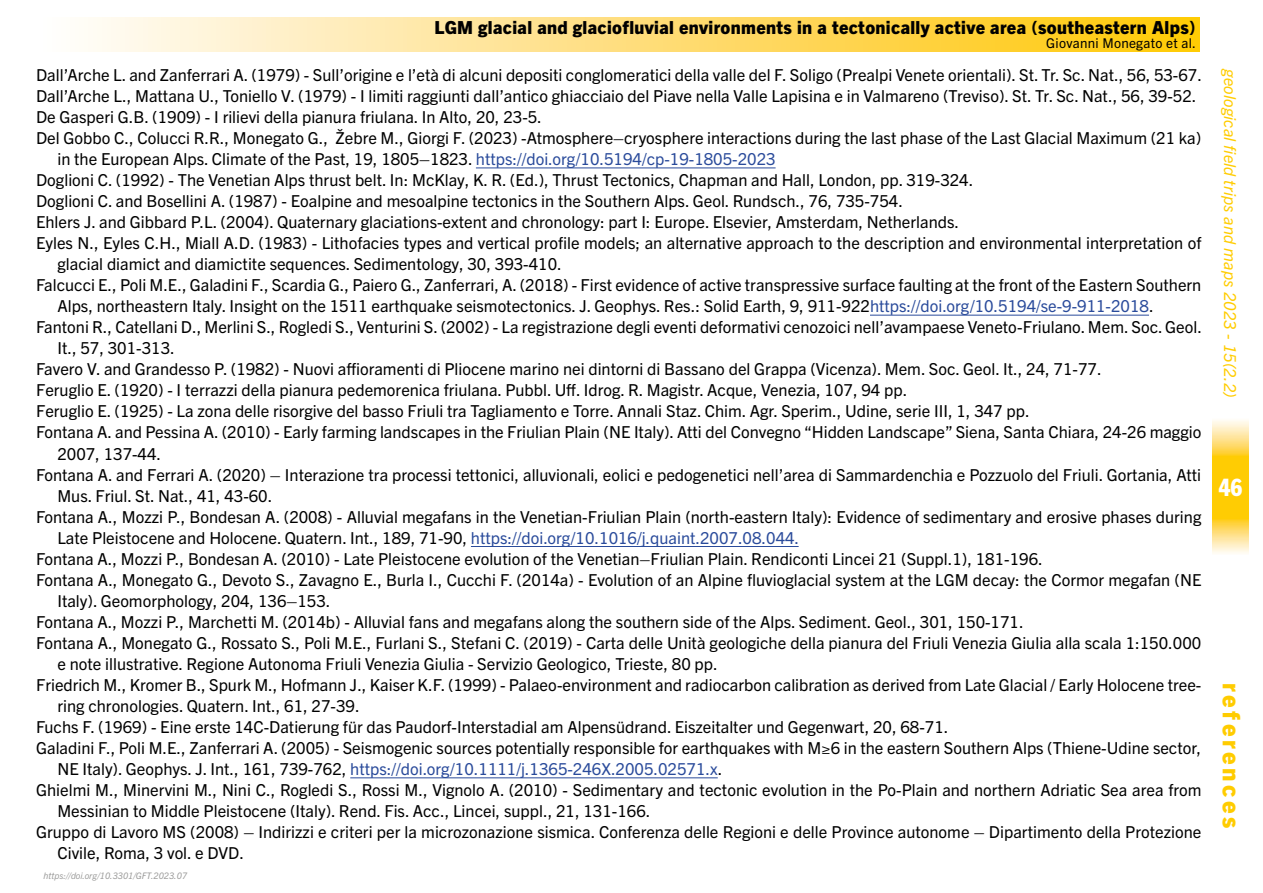
<style>
.page{position:relative;width:1263px;height:893px;background:#fff}
.page>*{position:absolute;margin:0;border:0;box-sizing:border-box;transform-origin:0 0}
.t1{font:800 24px "Trade Gothic Next LT Pro";letter-spacing:.15em;color:#fc0}
.t2{font:800 condensed 24px "Trade Gothic Next LT Pro";color:#fff}
.t3{font:800 18px "Trade Gothic Next LT Pro";letter-spacing:.02em;color:#000}
.t4{font:16.5px "Trade Gothic Next LT Pro";color:#000}
.t5{font:16.5px "Trade Gothic Next LT Pro";color:#2a4b9b}
.t6{font:italic 16.5px "Trade Gothic Next LT Pro";letter-spacing:.01em;color:#fc0}
.t7{font:13.5px "Trade Gothic Next LT Pro";letter-spacing:.02em;color:#000}
.t8{font:italic 9px "Trade Gothic Next LT Pro";color:#9d9d9c}
.s1{color:#2a4b9b}
.s2{color:#000}
</style>
<div class="page">
<div style="left:38px;top:17px;width:1162px;height:34px;background:linear-gradient(to right,#fffbfe,#ffc603)"></div>
<svg style="left:1212px;top:420px;width:37px;height:134px"></svg>
<hr style="left:476px;top:167px;width:300px;height:1px;background:#2a4b9b">
<hr style="left:870px;top:315px;width:279px;height:1px;background:#2a4b9b">
<hr style="left:471px;top:546px;width:328px;height:1px;background:#2a4b9b">
<hr style="left:350px;top:777px;width:368px;height:1px;background:#2a4b9b">
<p class="t3" style="left:434px;top:15px;width:763px">LGM glacial and glaciofluvial environments in a tectonically active area (southeastern Alps)</p>
<p class="t7" style="left:1046px;top:33px;width:151px">Giovanni Monegato et al.</p>
<p class="t4" style="left:36px;top:63px;width:1167px">Dall’Arche L. and Zanferrari A. (1979) - Sull’origine e l’età di alcuni depositi conglomeratici della valle del F. Soligo (Prealpi Venete orientali). St. Tr. Sc. Nat., 56, 53-67.</p>
<p class="t4" style="left:36px;top:84px;width:1162px">Dall’Arche L., Mattana U., Toniello V. (1979) - I limiti raggiunti dall’antico ghiacciaio del Piave nella Valle Lapisina e in Valmareno (Treviso). St. Tr. Sc. Nat., 56, 39-52.</p>
<p class="t4" style="left:36px;top:105px;width:507px">De Gasperi G.B. (1909) - I rilievi della pianura friulana. In Alto, 20, 23-5.</p>
<p class="t4" style="left:36px;top:126px;width:1167px">Del Gobbo C., Colucci R.R., Monegato G., Žebre M., Giorgi F. (2023) -Atmosphere–cryosphere interactions during the last phase of the Last Glacial Maximum (21 ka)</p>
<p class="t4" style="left:57px;top:147px;width:720px">in the European Alps. Climate of the Past, 19, 1805–1823. <span class="s1">https://doi.org/10.5194/cp-19-1805-2023</span></p>
<p class="t4" style="left:36px;top:168px;width:939px">Doglioni C. (1992) - The Venetian Alps thrust belt. In: McKlay, K. R. (Ed.), Thrust Tectonics, Chapman and Hall, London, pp. 319-324.</p>
<p class="t4" style="left:36px;top:190px;width:868px">Doglioni C. and Bosellini A. (1987) - Eoalpine and mesoalpine tectonics in the Southern Alps. Geol. Rundsch., 76, 735-754.</p>
<p class="t4" style="left:36px;top:211px;width:924px">Ehlers J. and Gibbard P.L. (2004). Quaternary glaciations-extent and chronology: part I: Europe. Elsevier, Amsterdam, Netherlands.</p>
<p class="t4" style="left:36px;top:232px;width:1167px">Eyles N., Eyles C.H., Miall A.D. (1983) - Lithofacies types and vertical profile models; an alternative approach to the description and environmental interpretation of</p>
<p class="t4" style="left:57px;top:253px;width:506px">glacial diamict and diamictite sequences. Sedimentology, 30, 393-410.</p>
<p class="t4" style="left:36px;top:274px;width:1167px">Falcucci E., Poli M.E., Galadini F., Scardia G., Paiero G., Zanferrari, A. (2018) - First evidence of active transpressive surface faulting at the front of the Eastern Southern</p>
<p class="t4" style="left:57px;top:295px;width:1098px">Alps, northeastern Italy. Insight on the 1511 earthquake seismotectonics. J. Geophys. Res.: Solid Earth, 9, 911-922<span class="s1">https://doi.org/10.5194/se-9-911-2018</span>.</p>
<p class="t4" style="left:36px;top:316px;width:1167px">Fantoni R., Catellani D., Merlini S., Rogledi S., Venturini S. (2002) - La registrazione degli eventi deformativi cenozoici nell’avampaese Veneto-Friulano. Mem. Soc. Geol.</p>
<p class="t4" style="left:57px;top:337px;width:119px">It., 57, 301-313.</p>
<p class="t4" style="left:36px;top:358px;width:1067px">Favero V. and Grandesso P. (1982) - Nuovi affioramenti di Pliocene marino nei dintorni di Bassano del Grappa (Vicenza). Mem. Soc. Geol. It., 24, 71-77.</p>
<p class="t4" style="left:36px;top:379px;width:873px">Feruglio E. (1920) - I terrazzi della pianura pedemorenica friulana. Pubbl. Uff. Idrog. R. Magistr. Acque, Venezia, 107, 94 pp.</p>
<p class="t4" style="left:36px;top:400px;width:995px">Feruglio E. (1925) - La zona delle risorgive del basso Friuli tra Tagliamento e Torre. Annali Staz. Chim. Agr. Sperim., Udine, serie III, 1, 347 pp.</p>
<p class="t4" style="left:36px;top:421px;width:1167px">Fontana A. and Pessina A. (2010) - Early farming landscapes in the Friulian Plain (NE Italy). Atti del Convegno “Hidden Landscape” Siena, Santa Chiara, 24-26 maggio</p>
<p class="t4" style="left:57px;top:442px;width:105px">2007, 137-44.</p>
<p class="t4" style="left:36px;top:463px;width:1166px">Fontana A. and Ferrari A. (2020) – Interazione tra processi tettonici, alluvionali, eolici e pedogenetici nell’area di Sammardenchia e Pozzuolo del Friuli. Gortania, Atti</p>
<p class="t4" style="left:57px;top:484px;width:216px">Mus. Friul. St. Nat., 41, 43-60.</p>
<p class="t4" style="left:36px;top:505px;width:1167px">Fontana A., Mozzi P., Bondesan A. (2008) - Alluvial megafans in the Venetian-Friulian Plain (north-eastern Italy): Evidence of sedimentary and erosive phases during</p>
<p class="t4" style="left:57px;top:526px;width:743px">Late Pleistocene and Holocene. Quatern. Int., 189, 71-90, <span class="s1">https://doi.org/10.1016/j.quaint.2007.08.044.</span></p>
<p class="t4" style="left:36px;top:547px;width:1008px">Fontana A., Mozzi P., Bondesan A. (2010) - Late Pleistocene evolution of the Venetian–Friulian Plain. Rendiconti Lincei 21 (Suppl.1), 181-196.</p>
<p class="t4" style="left:36px;top:568px;width:1167px">Fontana A., Monegato G., Devoto S., Zavagno E., Burla I., Cucchi F. (2014a) - Evolution of an Alpine fluvioglacial system at the LGM decay: the Cormor megafan (NE</p>
<p class="t4" style="left:57px;top:589px;width:275px">Italy). Geomorphology, 204, 136–153.</p>
<p class="t4" style="left:36px;top:610px;width:989px">Fontana A., Mozzi P., Marchetti M. (2014b) - Alluvial fans and megafans along the southern side of the Alps. Sediment. Geol., 301, 150-171.</p>
<p class="t4" style="left:36px;top:631px;width:1167px">Fontana A., Monegato G., Rossato S., Poli M.E., Furlani S., Stefani C. (2019) - Carta delle Unità geologiche della pianura del Friuli Venezia Giulia alla scala 1:150.000</p>
<p class="t4" style="left:57px;top:652px;width:662px">e note illustrative. Regione Autonoma Friuli Venezia Giulia - Servizio Geologico, Trieste, 80 pp.</p>
<p class="t4" style="left:36px;top:673px;width:1167px">Friedrich M., Kromer B., Spurk M., Hofmann J., Kaiser K.F. (1999) - Palaeo-environment and radiocarbon calibration as derived from Late Glacial / Early Holocene tree-</p>
<p class="t4" style="left:57px;top:694px;width:304px">ring chronologies. Quatern. Int., 61, 27-39.</p>
<p class="t4" style="left:36px;top:715px;width:914px">Fuchs F. (1969) - Eine erste 14C-Datierung für das Paudorf-Interstadial am Alpensüdrand. Eiszeitalter und Gegenwart, 20, 68-71.</p>
<p class="t4" style="left:36px;top:736px;width:1166px">Galadini F., Poli M.E., Zanferrari A. (2005) - Seismogenic sources potentially responsible for earthquakes with M≥6 in the eastern Southern Alps (Thiene-Udine sector,</p>
<p class="t5" style="left:57px;top:758px;width:666px"><span class="s2">NE Italy). Geophys. J. Int., 161, 739-762,</span> https://doi.org/10.1111/j.1365-246X.2005.02571.x<span class="s2">.</span></p>
<p class="t4" style="left:36px;top:779px;width:1167px">Ghielmi M., Minervini M., Nini C., Rogledi S., Rossi M., Vignolo A. (2010) - Sedimentary and tectonic evolution in the Po-Plain and northern Adriatic Sea area from</p>
<p class="t4" style="left:57px;top:800px;width:594px">Messinian to Middle Pleistocene (Italy). Rend. Fis. Acc., Lincei, suppl., 21, 131-166.</p>
<p class="t4" style="left:36px;top:821px;width:1167px">Gruppo di Lavoro MS (2008) – Indirizzi e criteri per la microzonazione sismica. Conferenza delle Regioni e delle Province autonome – Dipartimento della Protezione</p>
<p class="t4" style="left:57px;top:842px;width:188px">Civile, Roma, 3 vol. e DVD.</p>
<p class="t8" style="left:44px;top:870px;width:145px">https://doi.org/10.3301/GFT.2023.07</p>
<p class="t6" style="left:1242px;top:69px;width:331px;rotate:90deg">geological field trips and maps 2023 - 15(2.2)</p>
<h1 class="t2" style="left:1219px;top:471px;width:25px">46</h1>
<h1 class="t1" style="left:1248px;top:683px;width:147px;rotate:90deg">references</h1>
</div>
